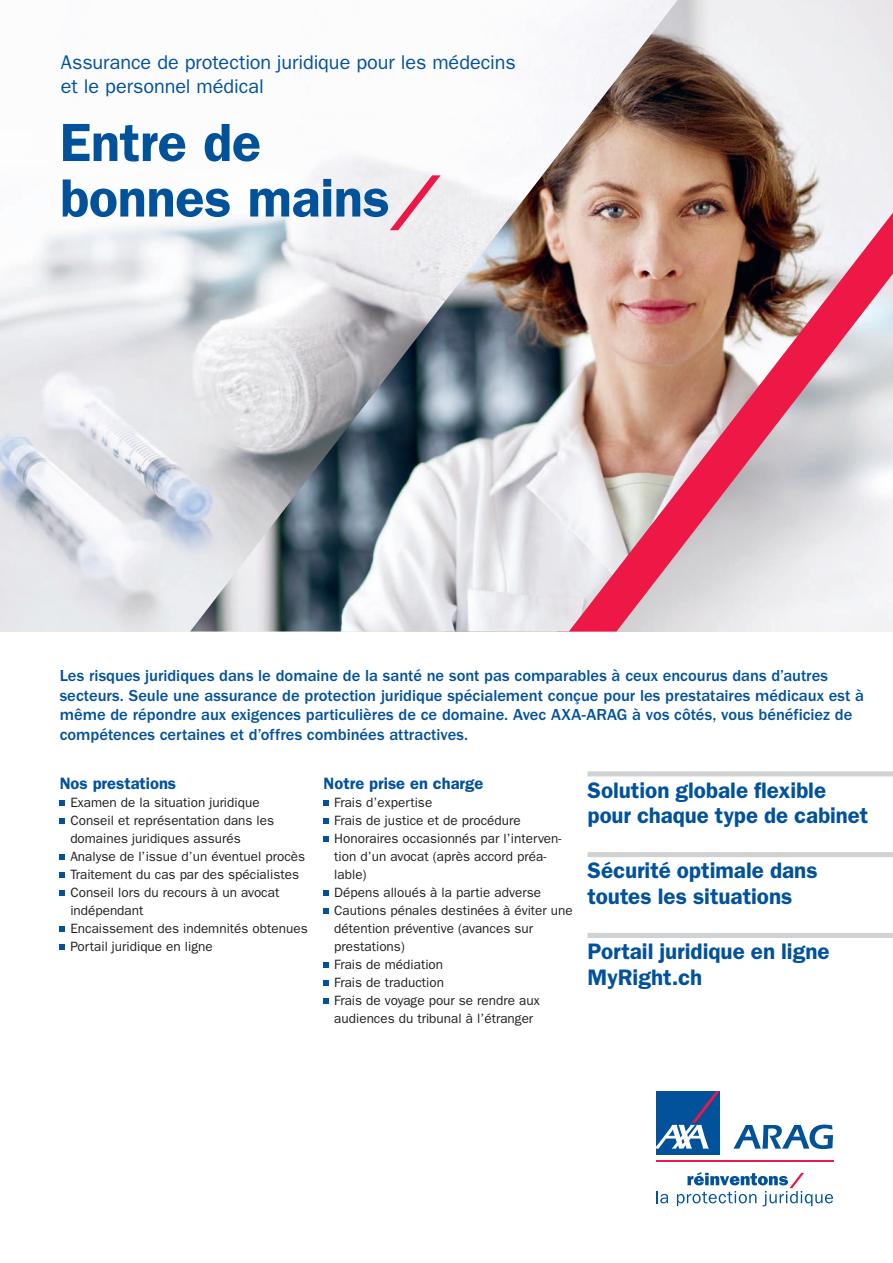
<style>
.page{position:relative;width:893px;height:1263px;background:#fff}
.page>*{position:absolute;margin:0;border:0;box-sizing:border-box;transform-origin:0 0}
.t1{font:600 54px/55.5px "ITC Franklin Gothic Std";letter-spacing:-.005em;color:#01519b}
.t2{font:600 22.5px/25.5px "ITC Franklin Gothic Std";letter-spacing:-.005em;color:#01519b}
.t3{font:19.8px/23.9px "ITC Franklin Gothic Std";letter-spacing:-.005em;color:#01519b}
.t4{font:500 16.5px/19.5px "ITC Franklin Gothic Std";color:#01519b}
.t5{font:600 16.5px "ITC Franklin Gothic Std";color:#01519b}
.t6{font:13.5px/18px "ITC Franklin Gothic Std";color:#231f20}
.s1{font-family:"AXA Switch";font-weight:400;color:#ed1845}
</style>
<div class="page">
<img style="left:0;top:225px;width:190px;height:406px">
<img style="left:190px;top:0;width:703px;height:631px">
<div style="left:656px;top:1091px;width:64px;height:64px;background:#01519b"></div>
<svg style="left:656px;top:1091px;width:64px;height:57px"></svg>
<hr style="left:656px;top:1160px;width:177px;height:1px;background:#ed1845">
<svg style="left:733px;top:1124px;width:100px;height:25px"></svg>
<svg style="left:656px;top:1191px;width:12px;height:12px"></svg>
<svg style="left:677px;top:1172px;width:156px;height:34px"></svg>
<svg style="left:60px;top:800px;width:5px;height:6px"></svg>
<svg style="left:60px;top:818px;width:5px;height:6px"></svg>
<svg style="left:60px;top:854px;width:5px;height:6px"></svg>
<svg style="left:60px;top:872px;width:5px;height:6px"></svg>
<svg style="left:60px;top:890px;width:5px;height:6px"></svg>
<svg style="left:60px;top:926px;width:5px;height:6px"></svg>
<svg style="left:60px;top:944px;width:5px;height:6px"></svg>
<svg style="left:324px;top:800px;width:5px;height:6px"></svg>
<svg style="left:324px;top:818px;width:5px;height:6px"></svg>
<svg style="left:324px;top:836px;width:5px;height:6px"></svg>
<svg style="left:324px;top:890px;width:5px;height:6px"></svg>
<svg style="left:324px;top:908px;width:5px;height:6px"></svg>
<svg style="left:324px;top:962px;width:5px;height:6px"></svg>
<svg style="left:324px;top:980px;width:5px;height:6px"></svg>
<svg style="left:324px;top:998px;width:5px;height:6px"></svg>
<div style="left:588px;top:771px;width:305px;height:5px;background:#d1d2d4"></div>
<div style="left:588px;top:852px;width:305px;height:5px;background:#d1d2d4"></div>
<div style="left:588px;top:933px;width:305px;height:5px;background:#d1d2d4"></div>
<h3 class="t3" style="left:61px;top:51px;width:456px">Assurance de protection juridique pour les médecins et le personnel médical</h3>
<h1 class="t1" style="left:60px;top:115px;width:382px">Entre de bonnes mains<span class="s1">/</span></h1>
<p class="t4" style="left:60px;top:666px;width:806px">Les risques juridiques dans le domaine de la santé ne sont pas comparables à ceux encourus dans d’autres secteurs. Seule une assurance de protection juridique spécialement conçue pour les prestataires médicaux est à même de répondre aux exigences particulières de ce domaine. Avec AXA-ARAG à vos côtés, vous bénéficiez de compétences certaines et d’offres combinées attractives.</p>
<p class="t5" style="left:60px;top:774px;width:118px">Nos prestations</p>
<p class="t6" style="left:70px;top:794px;width:239px">Examen de la situation juridique<br>Conseil et représentation dans les domaines juridiques assurés<br>Analyse de l’issue d’un éventuel procès<br>Traitement du cas par des spécialistes<br>Conseil lors du recours à un avocat indépendant<br>Encaissement des indemnités obtenues<br>Portail juridique en ligne</p>
<p class="t5" style="left:324px;top:774px;width:161px">Notre prise en charge</p>
<p class="t6" style="left:334px;top:794px;width:240px">Frais d’expertise<br>Frais de justice et de procédure<br>Honoraires occasionnés par l’interven&shy;tion d’un avocat (après accord préa&shy;lable)<br>Dépens alloués à la partie adverse<br>Cautions pénales destinées à éviter une détention préventive (avances sur prestations)<br>Frais de médiation<br>Frais de traduction<br>Frais de voyage pour se rendre aux audiences du tribunal à l’étranger</p>
<h2 class="t2" style="left:588px;top:777px;width:282px">Solution globale flexible pour chaque type de cabinet</h2>
<h2 class="t2" style="left:588px;top:858px;width:232px">Sécurité optimale dans toutes les situations</h2>
<h2 class="t2" style="left:588px;top:939px;width:244px">Portail juridique en ligne<br>MyRight.ch</h2>
</div>
